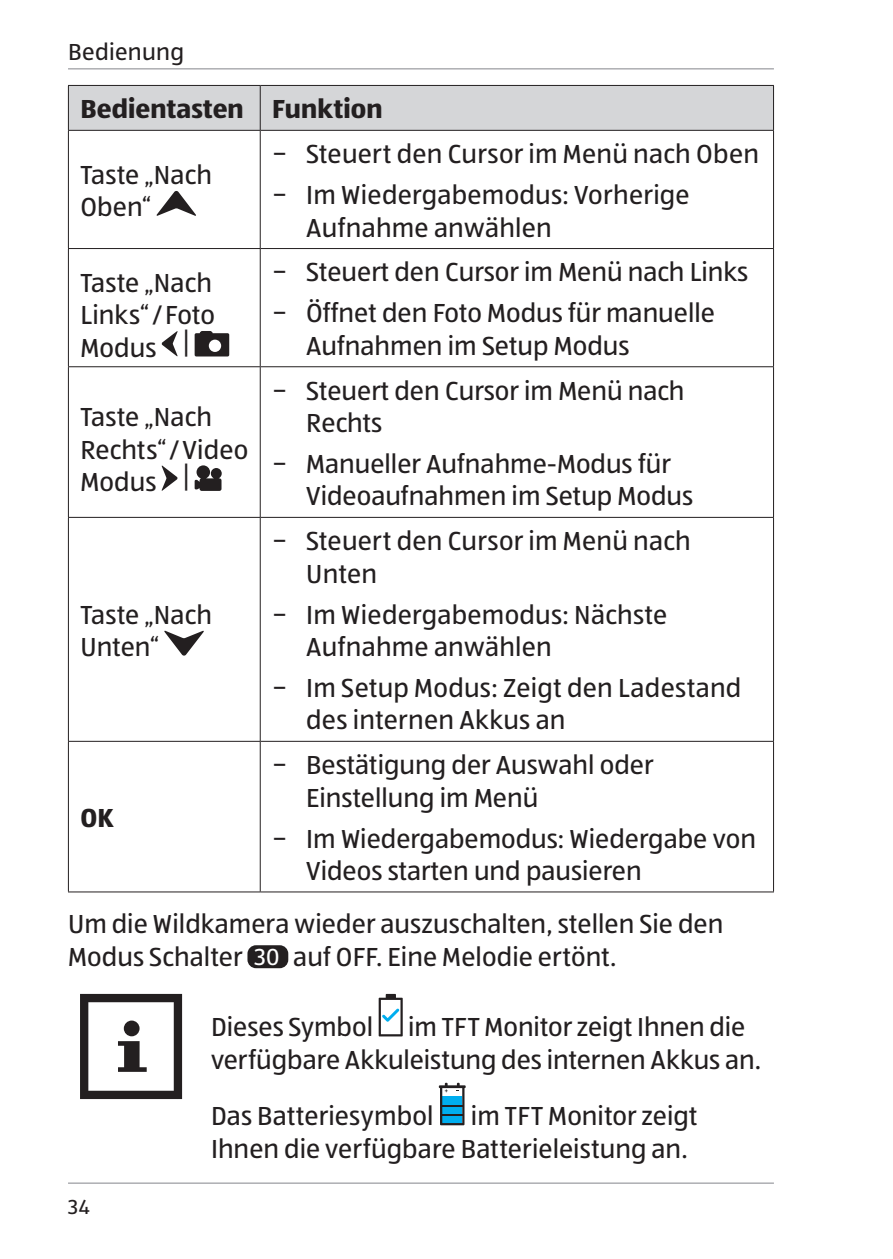
<style>
.page{position:relative;width:893px;height:1259px;background:#fff}
.page>*{position:absolute;margin:0;border:0;box-sizing:border-box;transform-origin:0 0}
.t1{font:27px/32.4px "ALDISUEDOT";color:#231f20}
.t2{font:700 27px "ALDISUEDOT";letter-spacing:.005em;color:#231f20}
.t3{font:24px "ALDISUEDOT";letter-spacing:.01em;color:#231f20}
.t4{font:21px "ALDISUEDOT";color:#231f20}
.s1{font-size:24px;color:#fff}
</style>
<div class="page">
<hr style="left:68px;top:68px;width:706px;height:2px;background:#adaeb2">
<hr style="left:68px;top:1182px;width:706px;height:2px;background:#adaeb2">
<div style="left:69px;top:86px;width:704px;height:44px;background:#d5d6d8"></div>
<hr style="left:68px;top:86px;width:1px;height:44px;background:#231f20">
<hr style="left:260px;top:86px;width:1px;height:44px;background:#231f20">
<hr style="left:68px;top:130px;width:192px;height:1px;background:#231f20">
<hr style="left:68px;top:131px;width:1px;height:117px;background:#231f20">
<hr style="left:260px;top:130px;width:514px;height:1px;background:#231f20">
<hr style="left:260px;top:131px;width:1px;height:117px;background:#231f20">
<hr style="left:773px;top:131px;width:1px;height:117px;background:#231f20">
<hr style="left:68px;top:248px;width:192px;height:1px;background:#231f20">
<hr style="left:68px;top:249px;width:1px;height:117px;background:#231f20">
<hr style="left:260px;top:248px;width:514px;height:1px;background:#231f20">
<hr style="left:260px;top:249px;width:1px;height:117px;background:#231f20">
<hr style="left:773px;top:249px;width:1px;height:117px;background:#231f20">
<hr style="left:68px;top:366px;width:192px;height:1px;background:#231f20">
<hr style="left:68px;top:367px;width:1px;height:150px;background:#231f20">
<hr style="left:260px;top:366px;width:514px;height:1px;background:#231f20">
<hr style="left:260px;top:367px;width:1px;height:150px;background:#231f20">
<hr style="left:773px;top:367px;width:1px;height:150px;background:#231f20">
<hr style="left:68px;top:517px;width:192px;height:1px;background:#231f20">
<hr style="left:68px;top:518px;width:1px;height:223px;background:#231f20">
<hr style="left:260px;top:517px;width:514px;height:1px;background:#231f20">
<hr style="left:260px;top:518px;width:1px;height:223px;background:#231f20">
<hr style="left:773px;top:518px;width:1px;height:223px;background:#231f20">
<hr style="left:68px;top:741px;width:192px;height:1px;background:#231f20">
<hr style="left:68px;top:741px;width:1px;height:150px;background:#231f20">
<hr style="left:260px;top:741px;width:514px;height:1px;background:#231f20">
<hr style="left:260px;top:741px;width:1px;height:150px;background:#231f20">
<hr style="left:773px;top:741px;width:1px;height:150px;background:#231f20">
<hr style="left:68px;top:891px;width:192px;height:1px;background:#231f20">
<hr style="left:260px;top:891px;width:514px;height:1px;background:#231f20">
<hr style="left:68px;top:85px;width:192px;height:1px;background:#231f20">
<hr style="left:260px;top:85px;width:514px;height:1px;background:#231f20">
<hr style="left:773px;top:86px;width:1px;height:44px;background:#231f20">
<svg style="left:156px;top:191px;width:40px;height:25px"></svg>
<svg style="left:161px;top:331px;width:17px;height:25px"></svg>
<svg style="left:195px;top:331px;width:34px;height:25px"></svg>
<svg style="left:161px;top:465px;width:17px;height:26px"></svg>
<svg style="left:195px;top:465px;width:27px;height:26px"></svg>
<svg style="left:164px;top:630px;width:40px;height:26px"></svg>
<div style="left:247px;top:945px;width:41px;height:23px;background:#231f20;border-radius:9px"></div>
<svg style="left:80px;top:994px;width:102px;height:105px"></svg>
<svg style="left:379px;top:994px;width:24px;height:42px"></svg>
<svg style="left:439px;top:1082px;width:27px;height:43px"></svg>
<p class="t3" style="left:68px;top:36px;width:118px">Bedienung</p>
<p class="t2" style="left:80px;top:91px;width:304px">Bedientasten Funktion</p>
<p class="t1" style="left:80px;top:157px;width:133px">Taste „Nach<br>Oben“</p>
<p class="t1" style="left:272px;top:133px;width:488px;line-height:40.8px">− Steuert den Cursor im Menü nach Oben − Im Wiedergabemodus: Vorherige</p>
<p class="t1" style="left:306px;top:210px;width:247px">Aufnahme anwählen</p>
<p class="t1" style="left:80px;top:265px;width:136px;text-align:justify">Taste „Nach Links“ / Foto Modus |</p>
<p class="t1" style="left:272px;top:251px;width:478px;line-height:40.8px">− Steuert den Cursor im Menü nach Links − Öffnet den Foto Modus für manuelle</p>
<p class="t1" style="left:306px;top:329px;width:325px">Aufnahmen im Setup Modus</p>
<p class="t1" style="left:80px;top:400px;width:169px">Taste „Nach<br>Rechts“ / Video<br>Modus |</p>
<p class="t1" style="left:80px;top:597px;width:133px">Taste „Nach<br>Unten“</p>
<p class="t1" style="left:306px;top:373px;width:380px;text-indent:-34px">− Steuert den Cursor im Menü nach<br>Rechts</p>
<p class="t1" style="left:306px;top:447px;width:388px;text-indent:-34px">− Manueller Aufnahme-Modus für<br>Videoaufnahmen im Setup Modus</p>
<p class="t1" style="left:306px;top:524px;width:386px;text-indent:-34px">− Steuert den Cursor im Menü nach<br>Unten</p>
<p class="t1" style="left:306px;top:597px;width:363px;text-indent:-34px">− Im Wiedergabemodus: Nächste<br>Aufnahme anwählen</p>
<p class="t1" style="left:306px;top:671px;width:437px;text-indent:-34px">− Im Setup Modus: Zeigt den Ladestand des internen Akkus an</p>
<p class="t1" style="left:306px;top:748px;width:349px;text-indent:-34px">− Bestätigung der Auswahl oder<br>Einstellung im Menü</p>
<p class="t1" style="left:306px;top:821px;width:451px;text-indent:-34px">− Im Wiedergabemodus: Wiedergabe von<br>Videos starten und pausieren</p>
<p class="t1" style="left:68px;top:907px;width:657px">Um die Wildkamera wieder auszuschalten, stellen Sie den<br>Modus Schalter <span class="s1">30</span> auf OFF. Eine Melodie ertönt.</p>
<p class="t2" style="left:80px;top:799px;width:35px">OK</p>
<p class="t4" style="left:68px;top:1193px;width:23px">34</p>
<p class="t1" style="left:211px;top:1010px;width:552px;text-indent:197px">im TFT Monitor zeigt Ihnen die verfügbare Akkuleistung des internen Akkus an.</p>
<p class="t1" style="left:211px;top:1099px;width:224px">Das Batteriesymbol</p>
<p class="t1" style="left:211px;top:1010px;width:164px">Dieses Symbol</p>
<p class="t1" style="left:211px;top:1099px;width:488px;text-indent:260px">im TFT Monitor zeigt<br>Ihnen die verfügbare Batterieleistung an.</p>
</div>
